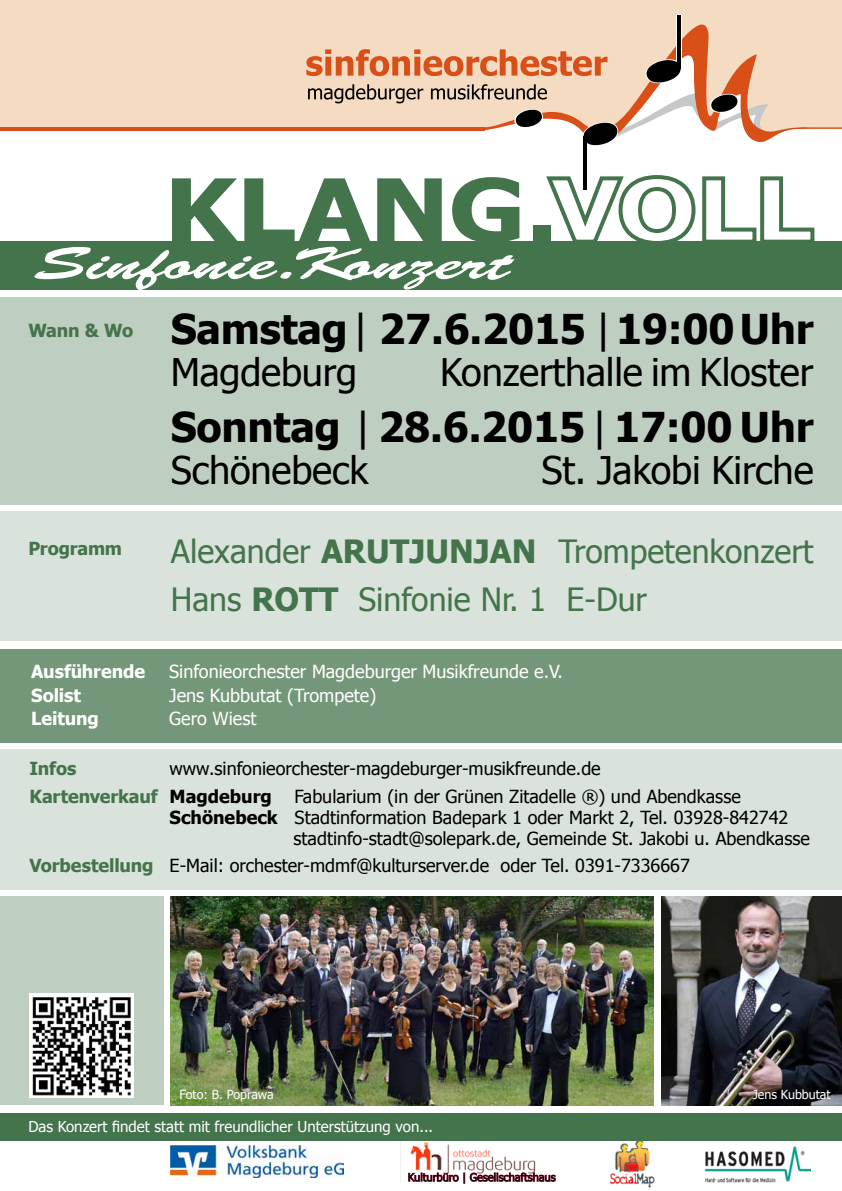
<style>
.page{position:relative;width:842px;height:1191px;background:#fff}
.page>*{position:absolute;margin:0;border:0;box-sizing:border-box;transform-origin:0 0}
.t1{font:700 87px "Tahoma";color:#44744b;scale:1.19 1}
.t2{font:46px "Brush Script Std";color:#fff;scale:1.62 1}
.t3{font:700 41px "Tahoma";letter-spacing:-.005em;color:#000}
.t4{font:38px "Tahoma";letter-spacing:-.005em;color:#000}
.t5{font:32px/48px "Tahoma";color:#44744b}
.t6{font:18px/27.3px "Tahoma";color:#000}
.t7{font:18px "Tahoma";color:#fff}
.t8{font:700 18px "Tahoma";letter-spacing:-.005em;color:#fff}
.t9{font:700 18px "Tahoma";letter-spacing:-.015em;color:#44744b}
.t10{font:15px "Tahoma";color:#fff}
.t11{font:12.5px "Tahoma";color:#fff}
.t12{font:11px "Tahoma";color:#000}
.s1{font-weight:400}
.s2{font-weight:700}
.s3{font-weight:700;color:#44744b}
</style>
<div class="page">
<img style="left:661px;top:896px;width:181px;height:210px">
<div style="left:0;top:649px;width:842px;height:93px;background:#739778"></div>
<div style="left:0;top:749px;width:842px;height:140px;background:#dae3db"></div>
<div style="left:0;top:511px;width:842px;height:130px;background:#dae3db"></div>
<div style="left:0;top:242px;width:842px;height:48px;background:#44744b"></div>
<div style="left:0;top:0;width:842px;height:128px;background:#f4dbc1"></div>
<hr style="left:0;top:127px;width:485px;height:3px;background:#d85017">
<div style="left:676px;top:15px;width:6px;height:54px;background:#000"></div>
<div style="left:582px;top:136px;width:5px;height:55px;background:#000"></div>
<svg style="left:306px;top:36px;width:536px;height:115px"></svg>
<svg style="left:543px;top:173px;width:273px;height:69px"></svg>
<div style="left:0;top:896px;width:163px;height:209px;background:#becec0"></div>
<div style="left:0;top:297px;width:842px;height:207px;background:#becec0"></div>
<img style="left:400px;top:1140px;width:144px;height:41px">
<svg style="left:408px;top:1172px;width:148px;height:11px"></svg>
<img style="left:171px;top:1145px;width:173px;height:32px">
<img style="left:705px;top:1146px;width:106px;height:36px">
<img style="left:609px;top:1140px;width:47px;height:47px">
<div style="left:0;top:1113px;width:842px;height:27px;background:#44744b"></div>
<img style="left:171px;top:896px;width:482px;height:210px">
<img style="left:30px;top:993px;width:103px;height:104px">
<h1 class="t1" style="left:164px;top:149px;width:333px">KLANG.</h1>
<h2 class="t2" style="left:34px;top:238px;width:296px">Sinfonie.Konzert</h2>
<h3 class="t3" style="left:171px;top:300px;width:644px">Samstag<span class="s1">|</span> 27.6.2015 <span class="s1">|</span>19:00Uhr</h3>
<h3 class="t4" style="left:171px;top:346px;width:188px">Magdeburg</h3>
<h3 class="t4" style="left:440px;top:346px;width:375px">Konzerthalle im Kloster</h3>
<h3 class="t3" style="left:171px;top:398px;width:644px">Sonntag <span class="s1">|</span> 28.6.2015 <span class="s1">|</span> 17:00 Uhr</h3>
<h3 class="t4" style="left:171px;top:445px;width:199px">Schönebeck</h3>
<h3 class="t4" style="left:541px;top:445px;width:274px">St. Jakobi Kirche</h3>
<p class="t9" style="left:28px;top:318px;width:106px">Wann &amp; Wo</p>
<p class="t9" style="left:28px;top:535px;width:95px">Programm</p>
<h3 class="t5" style="left:171px;top:526px;width:644px">Alexander <span class="s2">ARUTJUNJAN</span> Trompetenkonzert<br>Hans <span class="s2">ROTT</span> Sinfonie Nr. 1 E-Dur</h3>
<p class="t8" style="left:31px;top:659px;width:115px">Ausführende</p>
<p class="t7" style="left:169px;top:659px;width:395px">Sinfonieorchester Magdeburger Musikfreunde e.V.</p>
<p class="t8" style="left:31px;top:682px;width:51px">Solist</p>
<p class="t7" style="left:169px;top:683px;width:208px">Jens Kubbutat (Trompete)</p>
<p class="t8" style="left:31px;top:706px;width:69px">Leitung</p>
<p class="t7" style="left:169px;top:706px;width:89px">Gero Wiest</p>
<p class="t9" style="left:30px;top:756px;width:48px">Infos</p>
<p class="t6" style="left:30px;top:754px;width:573px;text-indent:140px">www.sinfonieorchester-magdeburger-musikfreunde.de<br><span class="s3">Kartenverkauf</span> <span class="s2">Magdeburg</span></p>
<p class="t6" style="left:294px;top:781px;width:448px">Fabularium (in der Grünen Zitadelle ®) und Abendkasse</p>
<p class="t6" style="left:170px;top:802px;width:620px"><span class="s2">Schönebeck</span> Stadtinformation Badepark 1 oder Markt 2, Tel. 03928-842742</p>
<p class="t6" style="left:294px;top:823px;width:518px">stadtinfo-stadt@solepark.de, Gemeinde St. Jakobi u. Abendkasse</p>
<p class="t6" style="left:30px;top:851px;width:662px"><span class="s3">Vorbestellung</span> E-Mail: orchester-mdmf@kulturserver.de oder Tel. 0391-7336667</p>
<p class="t11" style="left:180px;top:1086px;width:96px">Foto: B. Poprawa</p>
<p class="t10" style="left:28px;top:1116px;width:406px">Das Konzert findet statt mit freundlicher Unterstützung von...</p>
<p class="t12" style="left:408px;top:1170px;width:149px">Kulturbüro | Gesellschaftshaus</p>
<p class="t11" style="left:753px;top:1086px;width:80px">Jens Kubbutat</p>
</div>
